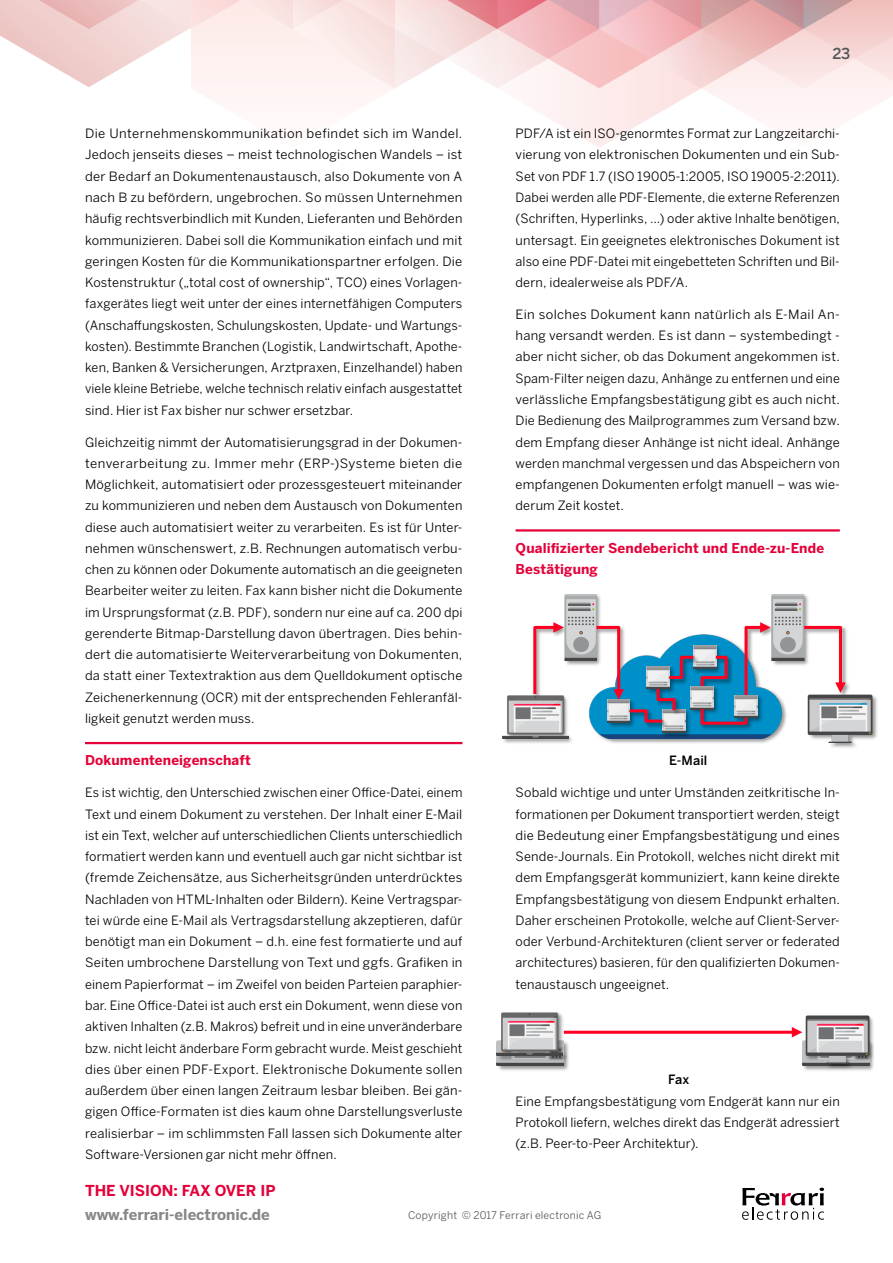
<style>
.page{position:relative;width:893px;height:1263px;background:#fff}
.page>*{position:absolute;margin:0;border:0;box-sizing:border-box;transform-origin:0 0}
.t1{font:700 15px "Benton Sans";color:#878786}
.t2{font:700 15px "Benton Sans";color:#e40039}
.t3{font:500 15px "Benton Sans";color:#565656}
.t4{font:700 13.5px/21.3px "Benton Sans";letter-spacing:.01em;color:#e40039}
.t5{font:12.75px/21.3px "Benton Sans";letter-spacing:.01em;color:#000;text-align:justify}
.t6{font:500 12.75px "Benton Sans";letter-spacing:.01em;color:#000}
.t7{font:10.5px "Benton Sans";letter-spacing:.02em;color:#565656}
</style>
<div class="page">
<img style="left:0;top:0;width:893px;height:147px">
<svg style="left:742px;top:1187px;width:82px;height:33px"></svg>
<hr style="left:516px;top:529px;width:324px;height:2px;background:#e40039">
<hr style="left:85px;top:742px;width:377px;height:2px;background:#e40039">
<img style="left:502px;top:594px;width:375px;height:154px">
<img style="left:807px;top:693px;width:67px;height:49px">
<img style="left:502px;top:694px;width:66px;height:44px">
<img style="left:584px;top:661px;width:208px;height:77px">
<img style="left:564px;top:594px;width:33px;height:67px">
<img style="left:771px;top:594px;width:33px;height:67px">
<svg style="left:532px;top:622px;width:32px;height:75px"></svg>
<svg style="left:801px;top:624px;width:45px;height:69px"></svg>
<img style="left:604px;top:726px;width:22px;height:5px">
<img style="left:659px;top:726px;width:35px;height:15px">
<img style="left:662px;top:726px;width:23px;height:7px">
<img style="left:626px;top:726px;width:45px;height:5px">
<img style="left:697px;top:726px;width:60px;height:8px">
<svg style="left:593px;top:622px;width:178px;height:104px"></svg>
<img style="left:496px;top:1030px;width:77px;height:41px">
<hr style="left:564px;top:1031px;width:230px;height:3px;background:#ff0021">
<svg style="left:792px;top:1027px;width:8px;height:10px"></svg>
<img style="left:800px;top:1017px;width:74px;height:54px">
<img style="left:804px;top:1015px;width:66px;height:49px">
<img style="left:816px;top:1023px;width:49px;height:28px">
<img style="left:496px;top:1030px;width:76px;height:35px">
<img style="left:497px;top:1012px;width:66px;height:44px">
<p class="t5" style="left:85px;top:123px;width:379px">Die Unternehmenskommunikation befindet sich im Wandel.<br>Jedoch jenseits dieses – meist technologischen Wandels – ist der Bedarf an Dokumentenaustausch, also Dokumente von A nach B zu befördern, ungebrochen. So müssen Unternehmen häufig rechtsverbindlich mit Kunden, Lieferanten und Behörden kommunizieren. Dabei soll die Kommunikation einfach und mit geringen Kosten für die Kommunikationspartner erfolgen. Die Kostenstruktur („total cost of ownership“, TCO) eines Vorlagen&shy;faxgerätes liegt weit unter der eines internetfähigen Computers (Anschaffungskosten, Schulungskosten, Update- und Wartungs&shy;kosten). Bestimmte Branchen (Logistik, Landwirtschaft, Apothe&shy;ken, Banken &amp; Versicherungen, Arztpraxen, Einzelhandel) haben viele kleine Betriebe, welche technisch relativ einfach ausgestattet sind. Hier ist Fax bisher nur schwer ersetzbar.</p>
<p class="t5" style="left:85px;top:431px;width:379px">Gleichzeitig nimmt der Automatisierungsgrad in der Dokumen&shy;tenverarbeitung zu. Immer mehr (ERP-)Systeme bieten die Möglichkeit, automatisiert oder prozessgesteuert miteinander zu kommunizieren und neben dem Austausch von Dokumenten diese auch automatisiert weiter zu verarbeiten. Es ist für Unter&shy;nehmen wünschenswert, z.B. Rechnungen automatisch verbu&shy;chen zu können oder Dokumente automatisch an die geeigneten Bearbeiter weiter zu leiten. Fax kann bisher nicht die Dokumente im Ursprungsformat (z.B. PDF), sondern nur eine auf ca. 200 dpi gerenderte Bitmap-Darstellung davon übertragen. Dies behin&shy;dert die automatisierte Weiterverarbeitung von Dokumenten, da statt einer Textextraktion aus dem Quelldokument optische Zeichenerkennung (OCR) mit der entsprechenden Fehleranfäl&shy;ligkeit genutzt werden muss.</p>
<p class="t4" style="left:85px;top:750px;width:167px">Dokumenteneigenschaft</p>
<p class="t5" style="left:85px;top:782px;width:379px">Es ist wichtig, den Unterschied zwischen einer Office-Datei, einem Text und einem Dokument zu verstehen. Der Inhalt einer E-Mail ist ein Text, welcher auf unterschiedlichen Clients unterschiedlich formatiert werden kann und eventuell auch gar nicht sichtbar ist (fremde Zeichensätze, aus Sicherheitsgründen unterdrücktes Nachladen von HTML-Inhalten oder Bildern). Keine Vertragspar&shy;tei würde eine E-Mail als Vertragsdarstellung akzeptieren, dafür benötigt man ein Dokument – d.h. eine fest formatierte und auf Seiten umbrochene Darstellung von Text und ggfs. Grafiken in einem Papierformat – im Zweifel von beiden Parteien paraphier&shy;bar. Eine Office-Datei ist auch erst ein Dokument, wenn diese von aktiven Inhalten (z.B. Makros) befreit und in eine unveränderbare bzw. nicht leicht änderbare Form gebracht wurde. Meist geschieht dies über einen PDF-Export. Elektronische Dokumente sollen außerdem über einen langen Zeitraum lesbar bleiben. Bei gän&shy;gigen Office-Formaten ist dies kaum ohne Darstellungsverluste realisierbar – im schlimmsten Fall lassen sich Dokumente alter Software-Versionen gar nicht mehr öffnen.</p>
<p class="t3" style="left:832px;top:45px;width:20px">23</p>
<p class="t5" style="left:516px;top:123px;width:326px">PDF/A ist ein ISO-genormtes Format zur Langzeitarchi&shy;vierung von elektronischen Dokumenten und ein Sub-Set von PDF 1.7 (ISO 19005-1:2005, ISO 19005-2:2011).<br>Dabei werden alle PDF-Elemente, die externe Referenzen (Schriften, Hyperlinks, …) oder aktive Inhalte benötigen, untersagt. Ein geeignetes elektronisches Dokument ist also eine PDF-Datei mit eingebetteten Schriften und Bil&shy;dern, idealerweise als PDF/A.</p>
<p class="t5" style="left:516px;top:303px;width:326px">Ein solches Dokument kann natürlich als E-Mail An&shy;hang versandt werden. Es ist dann – systembedingt - aber nicht sicher, ob das Dokument angekommen ist.<br>Spam-Filter neigen dazu, Anhänge zu entfernen und eine verlässliche Empfangsbestätigung gibt es auch nicht.<br>Die Bedienung des Mailprogrammes zum Versand bzw. dem Empfang dieser Anhänge ist nicht ideal. Anhänge werden manchmal vergessen und das Abspeichern von empfangenen Dokumenten erfolgt manuell – was wie&shy;derum Zeit kostet.</p>
<p class="t4" style="left:516px;top:537px;width:310px">Qualifizierter Sendebericht und Ende-zu-Ende<br>Bestätigung</p>
<p class="t6" style="left:669px;top:753px;width:40px">E-Mail</p>
<p class="t5" style="left:516px;top:782px;width:326px">Sobald wichtige und unter Umständen zeitkritische In&shy;formationen per Dokument transportiert werden, steigt die Bedeutung einer Empfangsbestätigung und eines Sende-Journals. Ein Protokoll, welches nicht direkt mit dem Empfangsgerät kommuniziert, kann keine direkte Empfangsbestätigung von diesem Endpunkt erhalten.<br>Daher erscheinen Protokolle, welche auf Client-Server&shy;oder Verbund-Architekturen (client server or federated architectures) basieren, für den qualifizierten Dokumen&shy;tenaustausch ungeeignet.</p>
<p class="t6" style="left:668px;top:1072px;width:23px">Fax</p>
<p class="t5" style="left:516px;top:1090px;width:326px">Eine Empfangsbestätigung vom Endgerät kann nur ein Protokoll liefern, welches direkt das Endgerät adressiert (z.B. Peer-to-Peer Architektur).</p>
<p class="t2" style="left:85px;top:1182px;width:192px">THE VISION: FAX OVER IP</p>
<p class="t1" style="left:85px;top:1206px;width:186px">www.ferrari-electronic.de</p>
<p class="t7" style="left:408px;top:1209px;width:195px">Copyright © 2017 Ferrari electronic AG</p>
</div>
